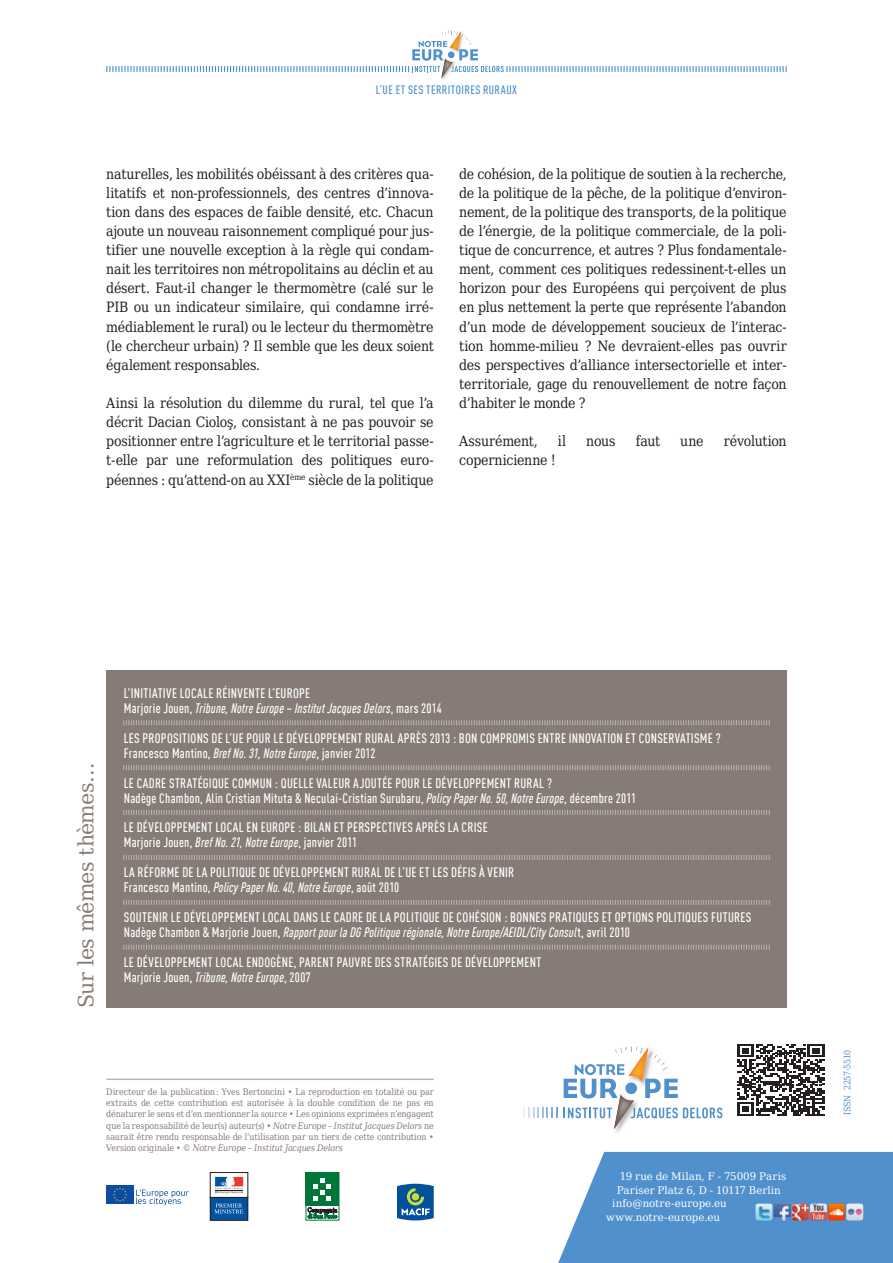
<style>
.page{position:relative;width:893px;height:1263px;background:#fff}
.page>*{position:absolute;margin:0;border:0;box-sizing:border-box;transform-origin:0 0}
.t1{font:21px "DejaVu Serif";letter-spacing:-.04em;color:#867b76}
.SYN_Courant{font:14.25px/19.2px "DejaVu Serif Condensed";letter-spacing:-.02em;color:#231f20;text-align:justify}
.SYN_SMT_titre{font:500 condensed 13.5px "DIN Offc Pro";letter-spacing:.02em;color:#fff}
.SYN_SMT_auteur{font:italic 500 condensed 13.5px "DIN Offc Pro";letter-spacing:.015em;color:#fff}
.SYN_SMT_auteur-2{font:500 condensed 13.5px "DIN Offc Pro";letter-spacing:.02em;color:#fff}
.SYN_SMT_auteur_fin{font:500 condensed 13.5px "DIN Offc Pro";letter-spacing:.02em;color:#fff}
.t2{font:500 condensed 12px "DIN Offc Pro";color:#5090cc}
.t3{font:10.5px "DejaVu Serif";letter-spacing:.005em;color:#fff}
.t4{font:9px/11.2px "DejaVu Serif Condensed";letter-spacing:-.005em;color:#867b76;text-align:justify}
.t5{font:9px "DejaVu Serif Condensed";letter-spacing:-.02em;color:#5090cc}
.s1{font-style:normal}
.s2{font-style:italic}
</style>
<div class="page">
<svg style="left:558px;top:1152px;width:335px;height:111px;background:#5c98cf"></svg>
<hr style="left:106px;top:1078px;width:328px;height:2px;background:#bcb4b2">
<svg style="left:397px;top:1184px;width:37px;height:36px"></svg>
<div style="left:210px;top:1197px;width:38px;height:23px;background:#0153a0"></div>
<div style="left:210px;top:1197px;width:38px;height:23px;border:1px solid #231f20"></div>
<div style="left:210px;top:1172px;width:38px;height:25px;border:1px solid #231f20"></div>
<svg style="left:215px;top:1177px;width:28px;height:16px"></svg>
<svg style="left:214px;top:1203px;width:29px;height:10px"></svg>
<img style="left:614px;top:1129px;width:7px;height:4px">
<svg style="left:523px;top:1108px;width:35px;height:10px"></svg>
<svg style="left:564px;top:1046px;width:158px;height:83px"></svg>
<div style="left:306px;top:1172px;width:33px;height:48px;border:1px solid #007638"></div>
<div style="left:306px;top:1172px;width:33px;height:34px;background:#007638"></div>
<svg style="left:314px;top:1178px;width:17px;height:23px"></svg>
<svg style="left:308px;top:1207px;width:29px;height:11px"></svg>
<svg style="left:106px;top:31px;width:681px;height:47px"></svg>
<div style="left:106px;top:1185px;width:28px;height:19px;background:#0d4da1"></div>
<svg style="left:113px;top:1188px;width:14px;height:13px"></svg>
<svg style="left:136px;top:1189px;width:53px;height:16px"></svg>
<img style="left:774px;top:1203px;width:89px;height:17px">
<img style="left:756px;top:1203px;width:16px;height:17px">
<div style="left:106px;top:670px;width:681px;height:338px;background:#867b76"></div>
<svg style="left:123px;top:720px;width:647px;height:6px"></svg>
<svg style="left:123px;top:765px;width:647px;height:5px"></svg>
<svg style="left:123px;top:810px;width:647px;height:5px"></svg>
<svg style="left:123px;top:855px;width:647px;height:5px"></svg>
<svg style="left:123px;top:899px;width:647px;height:6px"></svg>
<svg style="left:123px;top:944px;width:647px;height:6px"></svg>
<svg style="left:737px;top:1044px;width:87px;height:71px"></svg>
<p class="t2" style="left:376px;top:81px;width:57px">L’UE et ses territoires</p>
<p class="t2" style="left:483px;top:81px;width:7px">ruraux</p>
<p class="SYN_Courant" style="left:106px;top:163px;width:329px">naturelles, les mobilités obéissant à des critères qua&shy;litatifs et non-professionnels, des centres d’innova&shy;tion dans des espaces de faible densité, etc. Chacun ajoute un nouveau raisonnement compliqué pour jus&shy;tifier une nouvelle exception à la règle qui condam&shy;nait les territoires non métropolitains au déclin et au désert. Faut-il changer le thermomètre (calé sur le PIB ou un indicateur similaire, qui condamne irré&shy;médiablement le rural) ou le lecteur du thermomètre (le chercheur urbain) ? Il semble que les deux soient également responsables.</p>
<p class="SYN_Courant" style="left:106px;top:392px;width:329px">Ainsi la résolution du dilemme du rural, tel que l’a décrit Dacian Cioloş, consistant à ne pas pouvoir se positionner entre l’agriculture et le territorial passe&shy;t-elle par une reformulation des politiques euro&shy;péennes : qu’attend-on au XXI<sup>ème</sup> siècle de la politique</p>
<p class="SYN_Courant" style="left:459px;top:163px;width:329px">de cohésion, de la politique de soutien à la recherche, de la politique de la pêche, de la politique d’environ&shy;nement, de la politique des transports, de la politique de l’énergie, de la politique commerciale, de la poli&shy;tique de concurrence, et autres ? Plus fondamentale&shy;ment, comment ces politiques redessinent-t-elles un horizon pour des Européens qui perçoivent de plus en plus nettement la perte que représente l’abandon d’un mode de développement soucieux de l’interac&shy;tion homme-milieu ? Ne devraient-elles pas ouvrir des perspectives d’alliance intersectorielle et inter&shy;territoriale, gage du renouvellement de notre façon d’habiter le monde ?</p>
<p class="SYN_Courant" style="left:459px;top:430px;width:80px">Assurément,</p>
<p class="SYN_Courant" style="left:558px;top:430px;width:10px">il</p>
<p class="SYN_Courant" style="left:586px;top:430px;width:31px">nous</p>
<p class="SYN_Courant" style="left:636px;top:430px;width:26px">faut</p>
<p class="SYN_Courant" style="left:680px;top:430px;width:25px">une</p>
<p class="SYN_Courant" style="left:724px;top:430px;width:64px">révolution</p>
<p class="SYN_Courant" style="left:459px;top:449px;width:98px">copernicienne !</p>
<p class="t1" style="left:67px;top:1008px;width:246px;rotate:-90deg">Sur les mêmes thèmes…</p>
<p class="SYN_SMT_titre" style="left:124px;top:683px;width:188px">L’INITIATIVE LOCALE RÉINVENTE L’EUROPE</p>
<p class="SYN_SMT_auteur" style="left:124px;top:698px;width:319px"><span class="s1">Marjorie Jouen,</span> Tribune, Notre Europe – Institut Jacques Delors<span class="s1">, mars 2014</span></p>
<p class="SYN_SMT_titre" style="left:124px;top:728px;width:598px">LES PROPOSITIONS DE L’UE POUR LE DÉVELOPPEMENT RURAL APRÈS 2013 : BON COMPROMIS ENTRE INNOVATION ET CONSERVATISME ?</p>
<p class="SYN_SMT_auteur-2" style="left:124px;top:743px;width:253px">Francesco Mantino, <span class="s2">Bref No. 31, Notre Europe</span>, janvier 2012</p>
<p class="SYN_SMT_titre" style="left:124px;top:773px;width:430px">LE CADRE STRATÉGIQUE COMMUN : QUELLE VALEUR AJOUTÉE POUR LE DÉVELOPPEMENT RURAL ?</p>
<p class="SYN_SMT_auteur-2" style="left:124px;top:788px;width:514px">Nadège Chambon, Alin Cristian Mituta &amp; Neculai-Cristian Surubaru, <span class="s2">Policy Paper No. 50, Notre Europe</span>, décembre 2011</p>
<p class="SYN_SMT_titre" style="left:124px;top:818px;width:365px">LE DÉVELOPPEMENT LOCAL EN EUROPE : BILAN ET PERSPECTIVES APRÈS LA CRISE</p>
<p class="SYN_SMT_auteur-2" style="left:124px;top:833px;width:235px">Marjorie Jouen, <span class="s2">Bref No. 21, Notre Europe</span>, janvier 2011</p>
<p class="SYN_SMT_titre" style="left:124px;top:862px;width:392px">LA RÉFORME DE LA POLITIQUE DE DÉVELOPPEMENT RURAL DE L’UE ET LES DÉFIS À VENIR</p>
<p class="SYN_SMT_auteur" style="left:124px;top:878px;width:277px"><span class="s1">Francesco Mantino,</span> Policy Paper No. 40, Notre Europe<span class="s1">, août 2010</span></p>
<p class="SYN_SMT_titre" style="left:124px;top:907px;width:629px">SOUTENIR LE DÉVELOPPEMENT LOCAL DANS LE CADRE DE LA POLITIQUE DE COHÉSION : BONNES PRATIQUES ET OPTIONS POLITIQUES FUTURES</p>
<p class="SYN_SMT_auteur" style="left:124px;top:922px;width:508px"><span class="s1">Nadège Chambon &amp; Marjorie Jouen,</span> Rapport pour la DG Politique régionale, Notre Europe/AEIDL/City Consul<span class="s1">t, avril 2010</span></p>
<p class="SYN_SMT_titre" style="left:124px;top:952px;width:419px">LE DÉVELOPPEMENT LOCAL ENDOGÈNE, PARENT PAUVRE DES STRATÉGIES DE DÉVELOPPEMENT</p>
<p class="SYN_SMT_auteur_fin" style="left:124px;top:967px;width:188px">Marjorie Jouen, <span class="s2">Tribune, Notre Europe</span>, 2007</p>
<p class="t4" style="left:106px;top:1085px;width:329px">Directeur de la publication : Yves Bertoncini • La reproduction en totalité ou par extraits de cette contribution est autorisée à la double condition de ne pas en dénaturer le sens et d’en mentionner la source • Les opinions exprimées n’engagent que la responsabilité de leur(s) auteur(s) • <span class="s2">Notre Europe – Institut Jacques Delors</span> ne saurait être rendu responsable de l’utilisation par un tiers de cette contribution • Version originale • © <span class="s2">Notre Europe – Institut Jacques Delors</span></p>
<p class="t3" style="left:620px;top:1167px;width:168px">19 rue de Milan, F - 75009 Paris</p>
<p class="t3" style="left:617px;top:1180px;width:166px">Pariser Platz 6, D - 10117 Berlin</p>
<p class="t3" style="left:612px;top:1194px;width:116px">info@notre-europe.eu</p>
<p class="t3" style="left:606px;top:1207px;width:115px">www.notre-europe.eu</p>
<p class="t5" style="left:839px;top:1115px;width:67px;rotate:-90deg">ISSN 2257-5510</p>
</div>
